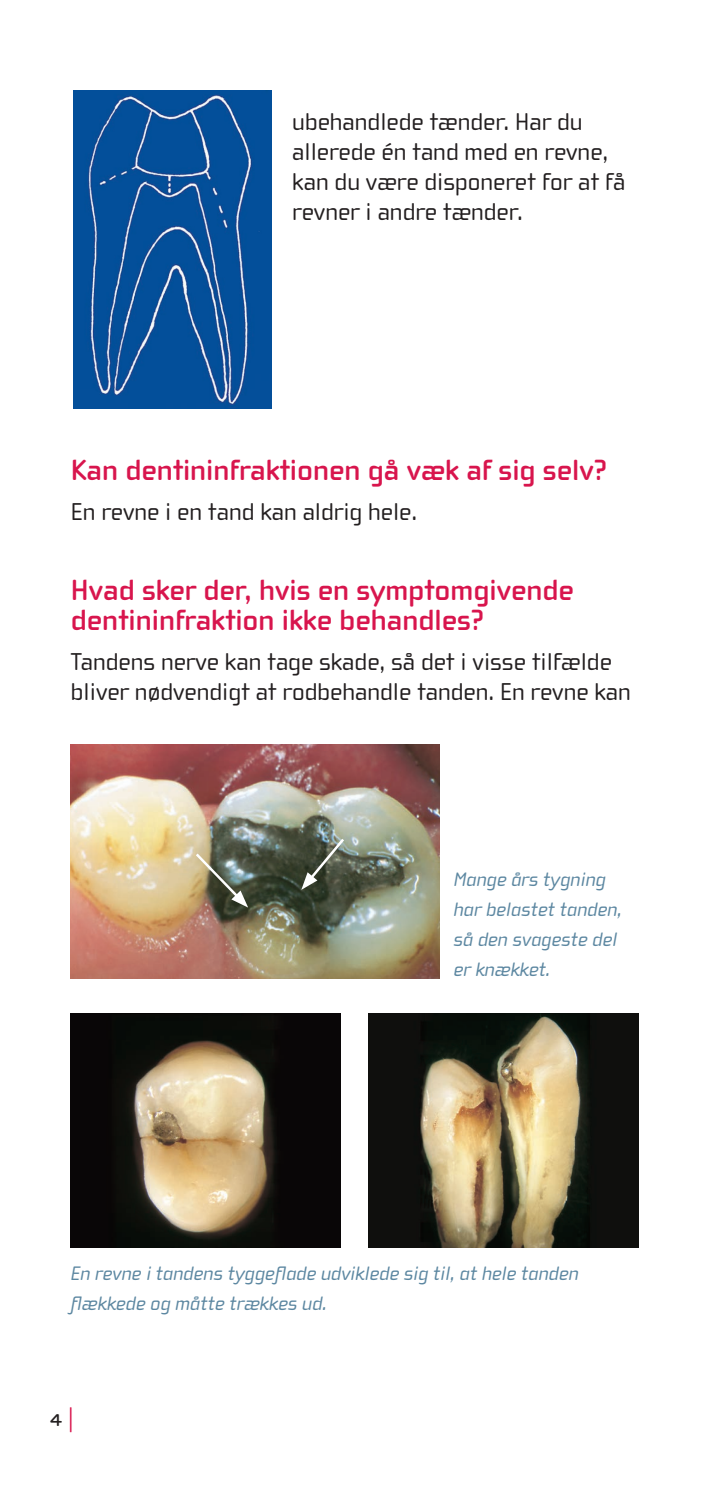
<style>
.page{position:relative;width:709px;height:1489px;background:#fff}
.page>*{position:absolute;margin:0;border:0;box-sizing:border-box;transform-origin:0 0}
.mellem{font:700 30px/30px "Cholla Wide OT";color:#d8154d}
.tekst{font:25px/30px "Cholla Wide OT";color:#231f20}
.t1{font:25px "Cholla Unicase OT";color:#231f20}
.billedtekst{font:italic 20px/30px "Cholla Wide OT";color:#5c87a1}
.s1{color:#d8154d}
</style>
<div class="page">
<img style="left:74px;top:90px;width:197px;height:318px">
<img style="left:71px;top:744px;width:368px;height:234px">
<svg style="left:193px;top:850px;width:55px;height:57px;background:#7f7e69"></svg>
<svg style="left:301px;top:836px;width:46px;height:53px;background:#5c6456"></svg>
<img style="left:71px;top:1013px;width:269px;height:234px">
<img style="left:369px;top:1013px;width:269px;height:234px">
<p class="tekst" style="left:292px;top:107px;width:335px">ubehandlede tænder. Har du allerede én tand med en revne, kan du være disponeret for at få revner i andre tænder.</p>
<p class="mellem" style="left:71px;top:455px;width:537px">Kan dentininfraktionen gå væk af sig selv?</p>
<p class="tekst" style="left:71px;top:497px;width:348px">En revne i en tand kan aldrig hele.</p>
<p class="mellem" style="left:71px;top:575px;width:504px">Hvad sker der, hvis en symptomgivende dentininfraktion ikke behandles?</p>
<p class="tekst" style="left:71px;top:647px;width:561px">Tandens nerve kan tage skade, så det i visse tilfælde bliver nødvendigt at rodbehandle tanden. En revne kan</p>
<p class="billedtekst" style="left:454px;top:864px;width:170px">Mange års tygning har belastet tanden, så den svageste del er knækket.</p>
<p class="billedtekst" style="left:71px;top:1257px;width:509px">En revne i tandens tyggeflade udviklede sig til, at hele tanden flækkede og måtte trækkes ud.</p>
<p class="t1" style="left:50px;top:1403px;width:26px">4 <span class="s1">|</span></p>
</div>
